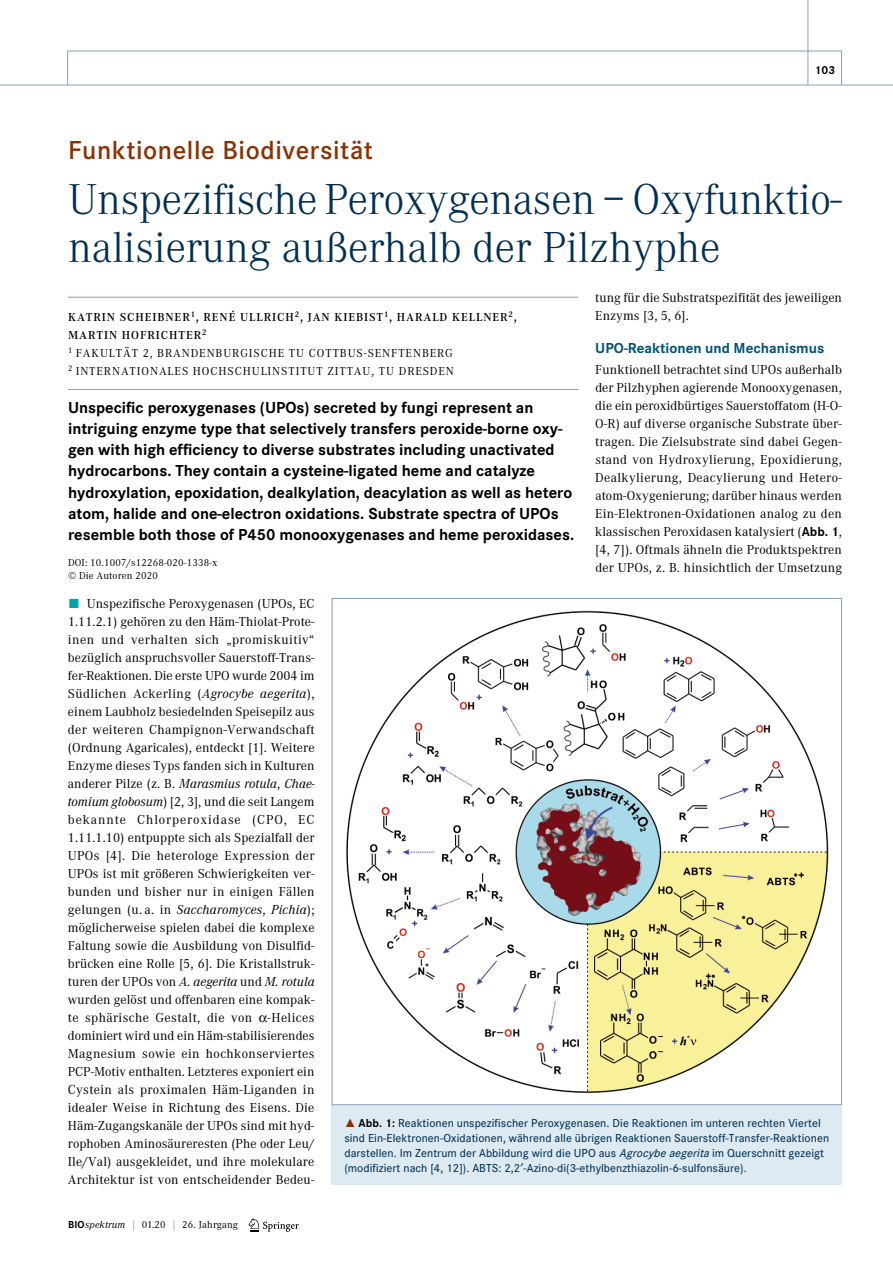
<style>
.page{position:relative;width:893px;height:1263px;background:#fff}
.page>*{position:absolute;margin:0;border:0;box-sizing:border-box;transform-origin:0 0}
.t1{font:300 45px/48px "Corporate A";letter-spacing:-.005em;color:#002f53}
.t2{font:600 27px "Corporate S";letter-spacing:.02em;color:#8c3000}
.t3{font:700 16.5px/21px "Corporate S";color:#000}
.t4{font:700 15px "Corporate S";color:#005276}
.t5{font:13.5px/18px "Corporate A";letter-spacing:.01em;color:#000;text-align:justify}
.t6{font:500 12px/15px "Corporate S";letter-spacing:.005em;color:#002f53}
.t7{font:12px/18px "Corporate A";letter-spacing:.075em;color:#000}
.t8{font:700 12px "Corporate S";color:#000}
.t9{font:10.5px/13.5px "Corporate A";letter-spacing:.015em;color:#000}
.s1{font-family:"Corporate S";font-weight:700}
.s2{font-weight:600}
.s3{font-family:"The Sans Expert";color:#00a3a6}
.s4{font-style:italic}
.s5{font-family:"The Sans Expert";font-weight:400;color:#8c3000}
.s6{font-weight:700;color:#000}
.s7{color:#628caa}
</style>
<div class="page">
<hr style="left:0;top:85px;width:893px;height:1px;background:#81a2bc">
<hr style="left:841px;top:51px;width:1px;height:34px;background:#81a2bc">
<hr style="left:807px;top:0;width:1px;height:85px;background:#81a2bc">
<svg style="left:248px;top:1218px;width:51px;height:14px"></svg>
<hr style="left:68px;top:51px;width:774px;height:1px;background:#81a2bc">
<hr style="left:68px;top:297px;width:510px;height:1px;background:#81a2bc">
<hr style="left:68px;top:389px;width:510px;height:1px;background:#81a2bc">
<div style="left:332px;top:1105px;width:510px;height:79px;background:#deeaf1"></div>
<img style="left:346px;top:610px;width:483px;height:483px">
<hr style="left:67px;top:51px;width:1px;height:34px;background:#81a2bc">
<p class="t8" style="left:814px;top:63px;width:22px">103</p>
<h2 class="t2" style="left:68px;top:135px;width:307px">Funktionelle Biodiversität</h2>
<h1 class="t1" style="left:68px;top:176px;width:775px">Unspezifische Peroxygenasen – Oxyfunktio&shy;nalisierung außerhalb der Pilzhyphe</h1>
<p class="t5" style="left:595px;top:289px;width:248px">tung für die Substratspezifität des jeweiligen<br>Enzyms [3, 5, 6].</p>
<p class="t4" style="left:595px;top:340px;width:231px">UPO-Reaktionen und Mechanismus</p>
<p class="t5" style="left:595px;top:361px;width:248px">Funktionell betrachtet sind UPOs außerhalb der Pilzhyphen agierende Monooxygenasen, die ein peroxidbürtiges Sauerstoffatom (H-O-O-R) auf diverse organische Substrate über&shy;tragen. Die Zielsubstrate sind dabei Gegen&shy;stand von Hydroxylierung, Epoxidierung, Dealkylierung, Deacylierung und Hetero&shy;atom-Oxygenierung; darüber hinaus werden Ein-Elektronen-Oxidationen analog zu den klassischen Peroxidasen katalysiert (<span class="s1">Abb. 1</span>, [4, 7]). Oftmals ähneln die Produktspektren der UPOs, z. B. hinsichtlich der Umsetzung</p>
<p class="t7" style="left:68px;top:309px;width:450px"><span class="s2">KATRIN SCHEIBNER</span><sup>1</sup><span class="s2">, RENÉ ULLRICH</span><sup>2</sup><span class="s2">, JAN KIEBIST</span><sup>1</sup><span class="s2">, HARALD KELLNER</span><sup>2</sup><span class="s2">, MARTIN HOFRICHTER</span><sup>2<br></sup><sup>1</sup> FAKULTÄT 2, BRANDENBURGISCHE TU COTTBUS-SENFTENBERG<br><sup>2</sup> INTERNATIONALES HOCHSCHULINSTITUT ZITTAU, TU DRESDEN</p>
<p class="t3" style="left:68px;top:398px;width:508px">Unspecific peroxygenases (UPOs) secreted by fungi represent an intriguing enzyme type that selectively transfers peroxide-borne oxy&shy;gen with high efficiency to diverse substrates including unactivated hydrocarbons. They contain a cysteine-ligated heme and catalyze hydroxylation, epoxidation, dealkylation, deacylation as well as hetero atom, halide and one-electron oxidations. Substrate spectra of UPOs resemble both those of P450 monooxygenases and heme peroxidases.</p>
<p class="t9" style="left:68px;top:556px;width:151px">DOI: 10.1007/s12268-020-1338-x © Die Autoren 2020</p>
<p class="t5" style="left:68px;top:595px;width:248px"><span class="s3">ó</span> Unspezifische Peroxygenasen (UPOs, EC 1.11.2.1) gehören zu den Häm-Thiolat-Prote&shy;inen und verhalten sich „promiskuitiv“ bezüglich anspruchsvoller Sauerstoff-Trans&shy;fer-Reaktionen. Die erste UPO wurde 2004 im Südlichen Ackerling (<span class="s4">Agrocybe aegerita</span>), einem Laubholz besiedelnden Speisepilz aus der weiteren Champignon-Verwandschaft (Ordnung Agaricales), entdeckt [1]. Weitere Enzyme dieses Typs fanden sich in Kulturen anderer Pilze (z. B. <span class="s4">Marasmius rotula</span>, <span class="s4">Chae&shy;tomium globosum</span>) [2, 3], und die seit Langem bekannte Chlorperoxidase (CPO, EC 1.11.1.10) entpuppte sich als Spezialfall der UPOs [4]. Die heterologe Expression der UPOs ist mit größeren Schwierigkeiten ver&shy;bunden und bisher nur in einigen Fällen gelungen (u. a. in <span class="s4">Saccharomyces</span>, <span class="s4">Pichia</span>); möglicherweise spielen dabei die komplexe Faltung sowie die Ausbildung von Disulfid&shy;brücken eine Rolle [5, 6]. Die Kristallstruk&shy;turen der UPOs von <span class="s4">A. aegerita</span> und <span class="s4">M. rotula </span>wurden gelöst und offenbaren eine kompak&shy;te sphärische Gestalt, die von -Helices dominiert wird und ein Häm-stabilisierendes Magnesium sowie ein hochkonserviertes PCP-Motiv enthalten. Letzteres exponiert ein Cystein als proximalen Häm-Liganden in idealer Weise in Richtung des Eisens. Die Häm-Zugangskanäle der UPOs sind mit hyd&shy;rophoben Aminosäureresten (Phe oder Leu/ Ile/Val) ausgekleidet, und ihre molekulare Architektur ist von entscheidender Bedeu-</p>
<p class="t6" style="left:344px;top:1115px;width:486px"><span class="s5">˚</span> <span class="s6">Abb. 1:</span> Reaktionen unspezifischer Peroxygenasen. Die Reaktionen im unteren rechten Viertel sind Ein-Elektronen-Oxidationen, während alle übrigen Reaktionen Sauerstoff-Transfer-Reaktionen darstellen. Im Zentrum der Abbildung wird die UPO aus <span class="s4">Agrocybeaegerita</span>im Querschnitt gezeigt (modifiziert nach [4, 12]). ABTS: 2,2 -Azino-di(3-ethylbenzthiazolin-6-sulfonsäure).</p>
<p class="t9" style="left:68px;top:1218px;width:172px"><span class="s1">BIO</span><span class="s4">spektrum</span> <span class="s7">|</span> 01.20 <span class="s7">|</span> 26. Jahrgang</p>
</div>
